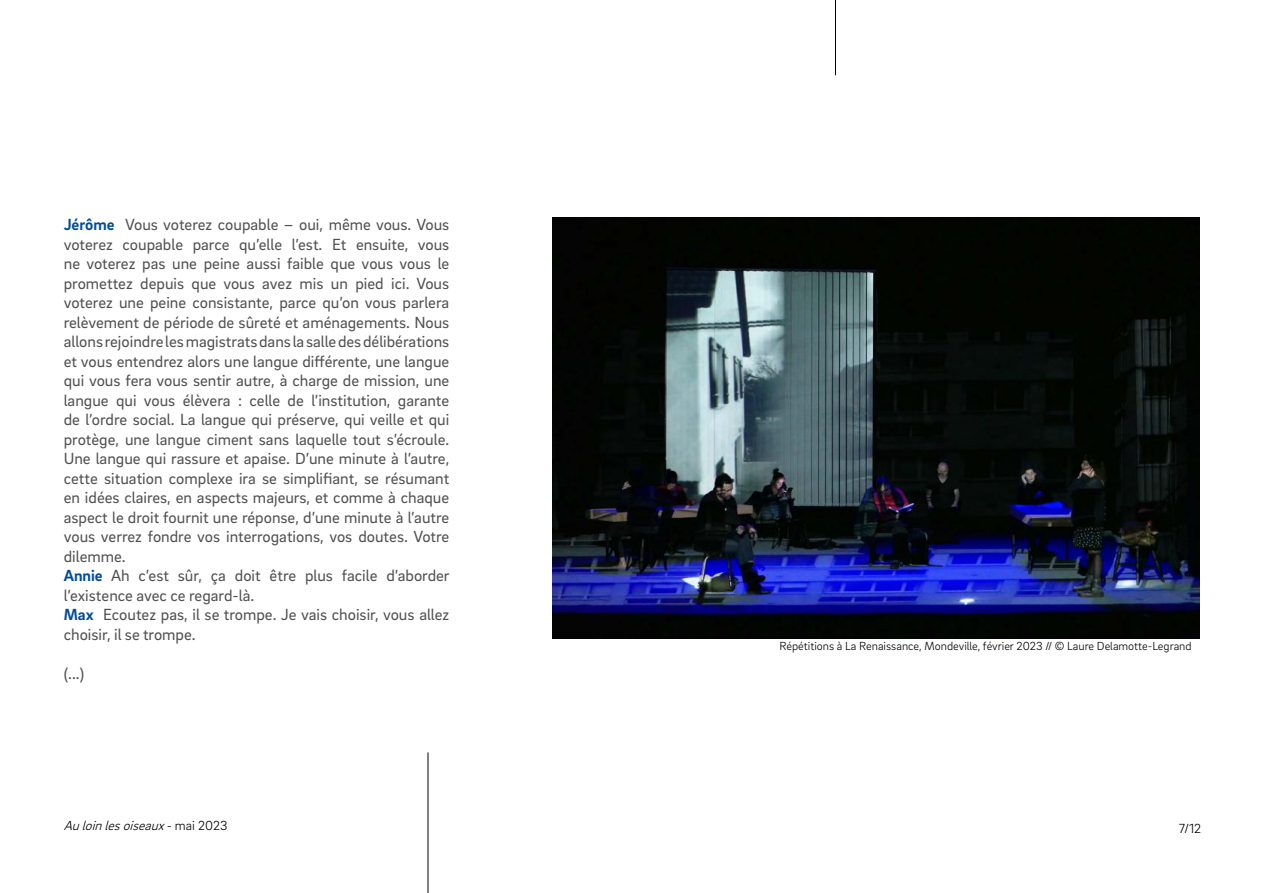
<style>
.page{position:relative;width:1263px;height:893px;background:#fff}
.page>*{position:absolute;margin:0;border:0;box-sizing:border-box;transform-origin:0 0}
.t1{font:16.5px/19.5px "Brix Sans";color:#514f50}
.t2{font:italic 300 13.5px "Brix Sans";color:#000}
.t3{font:300 13.5px "Brix Sans";color:#000}
.t4{font:300 12px "Brix Sans";color:#000}
.s1{font-weight:700;color:#004c9a}
.s2{font-style:normal}
</style>
<div class="page">
<hr style="left:835px;top:0;width:1px;height:75px;background:#000">
<hr style="left:428px;top:752px;width:1px;height:141px;background:#000">
<img style="left:553px;top:217px;width:646px;height:422px">
<p class="t1" style="left:64px;top:214px;width:387px"><span class="s1">Jérôme</span> Vous voterez coupable – oui, même vous. Vous voterez coupable parce qu’elle l’est. Et ensuite, vous ne voterez pas une peine aussi faible que vous vous le promettez depuis que vous avez mis un pied ici. Vous voterez une peine consistante, parce qu’on vous parlera relèvement de période de sûreté et aménagements. Nous allons rejoindre les magistrats dans la salle des délibérations et vous entendrez alors une langue différente, une langue qui vous fera vous sentir autre, à charge de mission, une langue qui vous élèvera : celle de l’institution, garante de l’ordre social. La langue qui préserve, qui veille et qui protège, une langue ciment sans laquelle tout s’écroule.<br>Une langue qui rassure et apaise. D’une minute à l’autre, cette situation complexe ira se simplifiant, se résumant en idées claires, en aspects majeurs, et comme à chaque aspect le droit fournit une réponse, d’une minute à l’autre vous verrez fondre vos interrogations, vos doutes. Votre dilemme.<br><span class="s1">Annie</span> Ah c’est sûr, ça doit être plus facile d’aborder l’existence avec ce regard-là.<br><span class="s1">Max</span> Ecoutez pas, il se trompe. Je vais choisir, vous allez choisir, il se trompe.</p>
<p class="t1" style="left:64px;top:663px;width:22px">(...)</p>
<p class="t4" style="left:779px;top:638px;width:414px">Répétitions à La Renaissance, Mondeville, février 2023 // © Laure Delamotte-Legrand</p>
<p class="t2" style="left:64px;top:817px;width:165px">Auloinlesoiseaux<span class="s2">- m a i 2 0 2 3</span></p>
<p class="t3" style="left:1179px;top:820px;width:24px">7/12</p>
</div>
